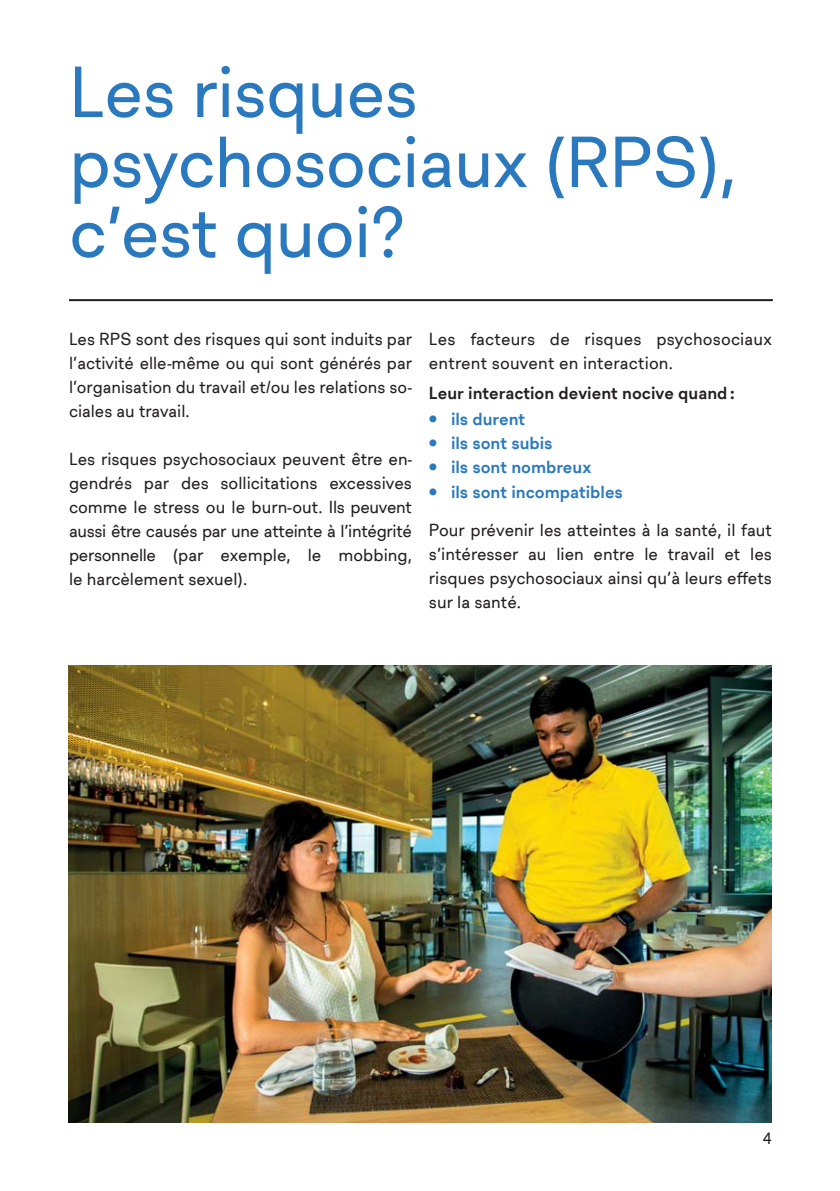
<style>
.page{position:relative;width:840px;height:1191px;background:#fff}
.page>*{position:absolute;margin:0;border:0;box-sizing:border-box;transform-origin:0 0}
.t1{font:70px/70px "Lausanne";letter-spacing:-.01em;color:#2a79be}
.t2{font:17px/24px "Lausanne";color:#231f20;text-align:justify}
.t3{font:700 17px "Lausanne";color:#2a79be}
.t4{font:700 17px "Lausanne";color:#231f20}
.t5{font:16px "Lausanne";color:#231f20}
</style>
<div class="page">
<img style="left:68px;top:665px;width:703px;height:458px">
<hr style="left:69px;top:299px;width:703px;height:2px;background:#231f20">
<h1 class="t1" style="left:69px;top:61px;width:669px">Les risques psychosociaux (RPS), c’est quoi?</h1>
<p class="t2" style="left:69px;top:328px;width:344px">Les RPS sont des risques qui sont induits par l’activité elle-même ou qui sont générés par l’organisation du travail et/ou les relations so&shy;ciales au travail.</p>
<p class="t2" style="left:69px;top:448px;width:344px">Les risques psychosociaux peuvent être en&shy;gendrés par des sollicitations excessives comme le stress ou le burn-out. Ils peuvent aussi être causés par une atteinte à l’intégrité personnelle (par exemple, le mobbing, le harcèlement sexuel).</p>
<p class="t2" style="left:429px;top:328px;width:344px">Les facteurs de risques psychosociaux entrent souvent en interaction.</p>
<p class="t4" style="left:429px;top:380px;width:307px">Leur interaction devient nocive quand:</p>
<p class="t3" style="left:429px;top:407px;width:98px">• ils durent</p>
<p class="t3" style="left:429px;top:431px;width:125px">• ils sont subis</p>
<p class="t3" style="left:429px;top:455px;width:164px">• ils sont nombreux</p>
<p class="t3" style="left:429px;top:479px;width:195px">• ils sont incompatibles</p>
<p class="t2" style="left:429px;top:518px;width:344px">Pour prévenir les atteintes à la santé, il faut s’intéresser au lien entre le travail et les risques psychosociaux ainsi qu’à leurs effets sur la santé.</p>
<p class="t5" style="left:762px;top:1127px;width:11px">4</p>
</div>
